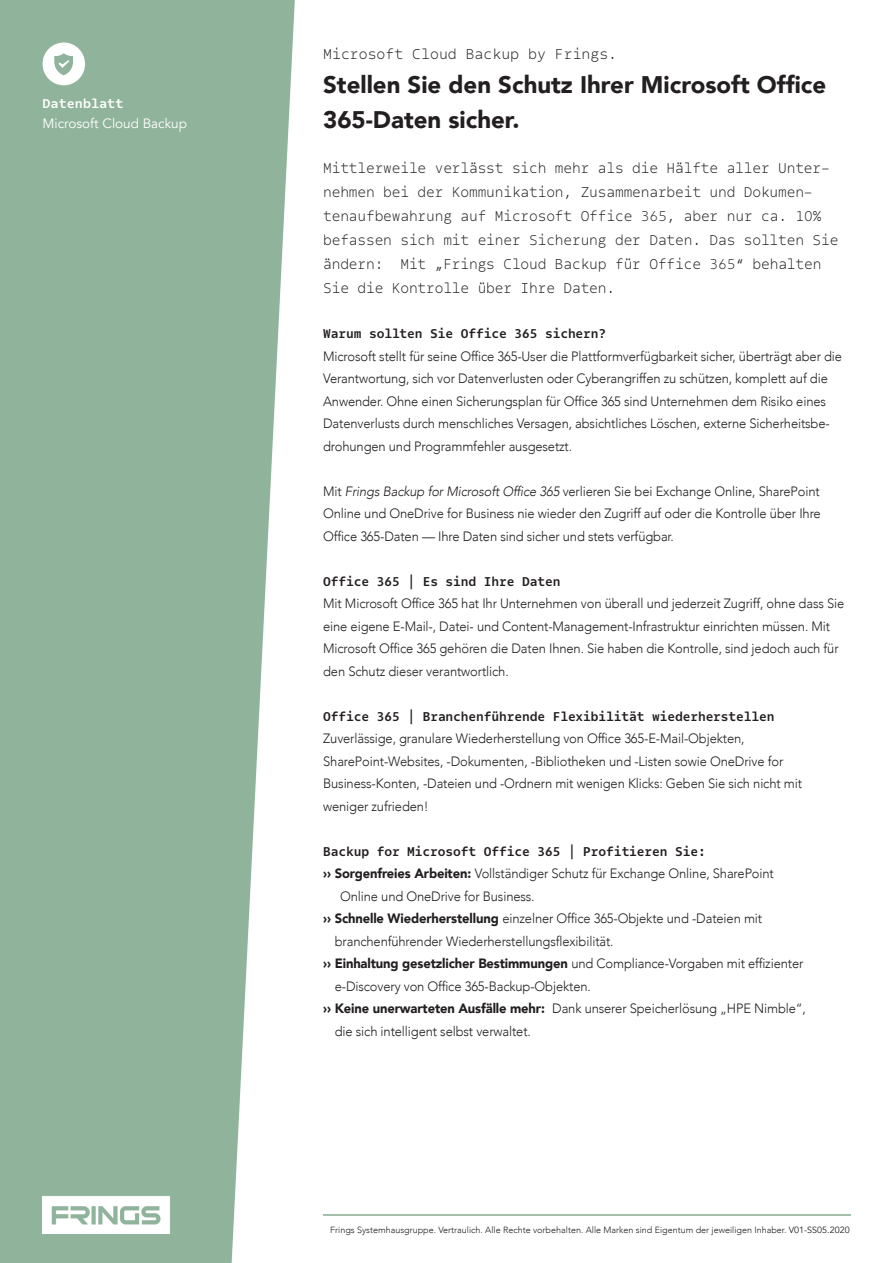
<style>
.page{position:relative;width:893px;height:1263px;background:#fff}
.page>*{position:absolute;margin:0;border:0;box-sizing:border-box;transform-origin:0 0}
.t1{font:900 24px/34.5px "Avenir";color:#231f20}
.t2{font:300 15px/24px "Odisseia";letter-spacing:-.01em;color:#231f20}
.t3{font:300 13.5px/22.5px "Avenir";letter-spacing:-.01em;color:#231f20;scale:.96 1}
.t4{font:700 13.5px "Odisseia";letter-spacing:-.01em;color:#231f20;scale:.96 1}
.t5{font:900 13.5px "Avenir";letter-spacing:-.01em;color:#231f20}
.t6{font:13.5px "Avenir";color:#fff}
.t7{font:700 13.5px "Odisseia";color:#fff}
.t8{font:300 9px "Avenir";color:#231f20}
.s1{font-style:italic}
.s2{font-weight:900}
.s3{font-weight:300}
.s4{font-weight:400}
</style>
<div class="page">
<svg style="left:0;top:0;width:295px;height:1263px;background:#9dbba6"></svg>
<hr style="left:323px;top:1214px;width:527px;height:1px;background:#a4bfaa">
<img style="left:43px;top:1167px;width:128px;height:66px">
<svg style="left:43px;top:43px;width:42px;height:42px"></svg>
<p class="t7" style="left:43px;top:95px;width:82px">Datenblatt</p>
<p class="t6" style="left:43px;top:115px;width:146px">Microsoft Cloud Backup</p>
<p class="t2" style="left:323px;top:42px;width:296px">Microsoft Cloud Backup by Frings.</p>
<h1 class="t1" style="left:323px;top:67px;width:505px">Stellen Sie den Schutz Ihrer Microsoft Office<br>365-Daten sicher.</h1>
<p class="t2" style="left:323px;top:156px;width:517px">Mittlerweile verlässt sich mehr als die Hälfte aller Unter&shy;nehmen bei der Kommunikation, Zusammenarbeit und Dokumen&shy;tenaufbewahrung auf Microsoft Office 365, aber nur ca. 10% befassen sich mit einer Sicherung der Daten. Das sollten Sie ändern: Mit „Frings Cloud Backup für Office 365“ behalten Sie die Kontrolle über Ihre Daten.</p>
<p class="t4" style="left:323px;top:325px;width:296px">Warum sollten Sie Office 365 sichern?</p>
<p class="t3" style="left:323px;top:345px;width:542px">Microsoft stellt für seine Office 365-User die Plattformverfügbarkeit sicher, überträgt aber die Verantwortung, sich vor Datenverlusten oder Cyberangriffen zu schützen, komplett auf die Anwender. Ohne einen Sicherungsplan für Office 365 sind Unternehmen dem Risiko eines Datenverlusts durch menschliches Versagen, absichtliches Löschen, externe Sicherheitsbe&shy;drohungen und Programmfehler ausgesetzt.</p>
<p class="t3" style="left:323px;top:480px;width:520px;text-align:justify">Mit <span class="s1">Frings Backup for Microsoft Office 365</span> verlieren Sie bei Exchange Online, SharePoint Online und OneDrive for Business nie wieder den Zugriff auf oder die Kontrolle über Ihre Office 365-Daten — Ihre Daten sind sicher und stets verfügbar.</p>
<p class="t4" style="left:323px;top:572px;width:249px">Office 365 | Es sind Ihre Daten</p>
<p class="t3" style="left:323px;top:592px;width:544px">Mit Microsoft Office 365 hat Ihr Unternehmen von überall und jederzeit Zugriff, ohne dass Sie eine eigene E-Mail-, Datei- und Content-Management-Infrastruktur einrichten müssen. Mit Microsoft Office 365 gehören die Daten Ihnen. Sie haben die Kontrolle, sind jedoch auch für den Schutz dieser verantwortlich.</p>
<p class="t4" style="left:323px;top:707px;width:472px">Office 365 | Branchenführende Flexibilität wiederherstellen</p>
<p class="t3" style="left:323px;top:727px;width:500px">Zuverlässige, granulare Wiederherstellung von Office 365-E-Mail-Objekten, SharePoint-Websites, -Dokumenten, -Bibliotheken und -Listen sowie OneDrive for Business-Konten, -Dateien und -Ordnern mit wenigen Klicks: Geben Sie sich nicht mit weniger zufrieden!</p>
<p class="t4" style="left:323px;top:842px;width:400px">Backup for Microsoft Office 365 | Profitieren Sie:</p>
<p class="t3" style="left:323px;top:862px;width:471px"><span class="s2">›› Sorgenfreies Arbeiten:</span> Vollständiger Schutz für Exchange Online, SharePoint</p>
<p class="t3" style="left:340px;top:885px;width:204px">Online und OneDrive for Business.</p>
<p class="t3" style="left:323px;top:907px;width:459px"><span class="s2">›› Schnelle Wiederherstellung</span> einzelner Office 365-Objekte und -Dateien mit</p>
<p class="t3" style="left:335px;top:930px;width:292px">branchenführender Wiederherstellungsflexibilität.</p>
<p class="t5" style="left:323px;top:952px;width:482px">›› Einhaltung gesetzlicher Bestimmungen <span class="s3">und Compliance-Vorgaben mit effizienter</span></p>
<p class="t3" style="left:335px;top:975px;width:268px">e-Discovery von Office 365-Backup-Objekten.</p>
<p class="t3" style="left:323px;top:997px;width:504px"><span class="s2">›› Keine unerwarteten Ausfälle mehr:</span> Dank unserer Speicherlösung „HPE Nimble“,</p>
<p class="t3" style="left:335px;top:1020px;width:206px">die sich intelligent selbst verwaltet.</p>
<p class="t8" style="left:330px;top:1225px;width:521px">Frings Systemhausgruppe. Vertraulich. Alle Rechte vorbehalten. Alle Marken sind Eigentum der jeweiligen Inhaber. <span class="s4">V01-SS05.2020</span></p>
</div>
